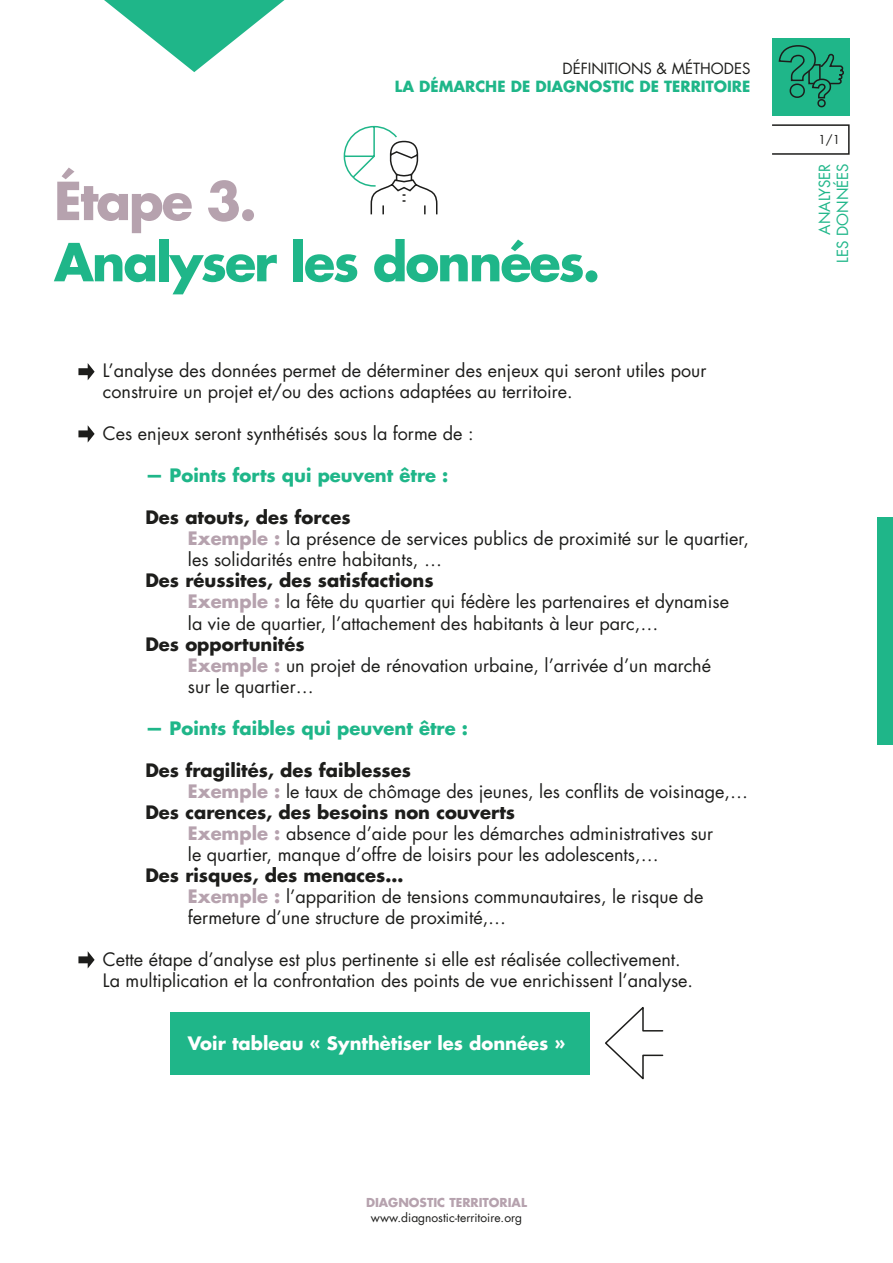
<style>
.page{position:relative;width:893px;height:1263px;background:#fff}
.page>*{position:absolute;margin:0;border:0;box-sizing:border-box;transform-origin:0 0}
.t1{font:700 51px "Futura LT";letter-spacing:-.04em;color:#1fb689}
.t2{font:700 51px "Futura LT";letter-spacing:-.04em;color:#b6a2ae}
.t3{font:18px/21px "Futura LT";color:#1d1d1b}
.t4{font:700 18px "Futura LT";color:#1d1d1b}
.t5{font:700 18px "Futura LT";color:#1fb689}
.t6{font:700 18px "Futura LT";color:#fff}
.t7{font:700 15px "Futura LT";color:#1fb689}
.t8{font:15px "Futura LT";color:#1d1d1b}
.t9{font:15px/18px "Futura LT";color:#1fb689;text-align:right}
.t10{font:12px "Futura LT";color:#1d1d1b}
.t11{font:700 12px "Futura LT";color:#b6a2ae}
.s1{font-weight:700}
.s2{font-weight:700;color:#b6a2ae}
</style>
<div class="page">
<div style="left:170px;top:1012px;width:419px;height:62px;background:#1fb689"></div>
<svg style="left:605px;top:1007px;width:59px;height:73px"></svg>
<div style="left:772px;top:38px;width:78px;height:78px;background:#1fb689"></div>
<svg style="left:104px;top:0;width:180px;height:72px"></svg>
<div style="left:877px;top:518px;width:16px;height:227px;background:#1fb689"></div>
<div style="left:771px;top:124px;width:79px;height:31px;border:2px solid #1d1d1b"></div>
<svg style="left:778px;top:45px;width:66px;height:63px"></svg>
<svg style="left:78px;top:425px;width:17px;height:18px"></svg>
<svg style="left:78px;top:363px;width:17px;height:17px"></svg>
<svg style="left:78px;top:951px;width:17px;height:17px"></svg>
<svg style="left:343px;top:125px;width:95px;height:90px"></svg>
<p class="t8" style="left:562px;top:59px;width:189px">DÉFINITIONS &amp; MÉTHODES</p>
<p class="t7" style="left:395px;top:76px;width:357px">LA DÉMARCHE DE DIAGNOSTIC DE TERRITOIRE</p>
<h1 class="t2" style="left:54px;top:167px;width:204px">Étape 3.</h1>
<h1 class="t1" style="left:54px;top:228px;width:548px">Analyser les données.</h1>
<p class="t3" style="left:103px;top:360px;width:605px">L’analyse des données permet de déterminer des enjeux qui seront utiles pour construire un projet et/ou des actions adaptées au territoire.</p>
<p class="t3" style="left:103px;top:423px;width:372px">Ces enjeux seront synthétisés sous la forme de :</p>
<p class="t5" style="left:145px;top:464px;width:305px">— Points forts qui peuvent être :</p>
<p class="t3" style="left:188px;top:507px;width:563px;text-indent:-43px"><span class="s1">Des atouts, des forces<br></span><span class="s2">Exemple :</span> la présence de services publics de proximité sur le quartier, les solidarités entre habitants, …</p>
<p class="t3" style="left:188px;top:570px;width:543px;text-indent:-43px"><span class="s1">Des réussites, des satisfactions<br></span><span class="s2">Exemple :</span> la fête du quartier qui fédère les partenaires et dynamise la vie de quartier, l’attachement des habitants à leur parc,…</p>
<p class="t3" style="left:188px;top:634px;width:525px;text-indent:-43px"><span class="s1">Des opportunités<br></span><span class="s2">Exemple :</span> un projet de rénovation urbaine, l’arrivée d’un marché sur le quartier…</p>
<p class="t5" style="left:145px;top:716px;width:324px">— Points faibles qui peuvent être :</p>
<p class="t4" style="left:145px;top:758px;width:267px">Des fragilités, des faiblesses</p>
<p class="t3" style="left:188px;top:781px;width:561px"><span class="s2">Exemple :</span> le taux de chômage des jeunes, les conflits de voisinage,…</p>
<p class="t4" style="left:145px;top:800px;width:371px">Des carences, des besoins non couverts</p>
<p class="t3" style="left:188px;top:823px;width:527px"><span class="s2">Exemple :</span> absence d’aide pour les démarches administratives sur</p>
<p class="t3" style="left:188px;top:844px;width:472px">le quartier, manque d’offre de loisirs pour les adolescents,…</p>
<p class="t3" style="left:188px;top:865px;width:517px;text-indent:-43px"><span class="s1">Des risques, des menaces…<br></span><span class="s2">Exemple :</span> l’apparition de tensions communautaires, le risque de fermeture d’une structure de proximité,…</p>
<p class="t3" style="left:103px;top:949px;width:592px">Cette étape d’analyse est plus pertinente si elle est réalisée collectivement.<br>La multiplication et la confrontation des points de vue enrichissent l’analyse.</p>
<p class="t6" style="left:188px;top:1031px;width:379px">Voir tableau « Synthètiser les données »</p>
<p class="t11" style="left:366px;top:1194px;width:162px">DIAGNOSTIC TERRITORIAL</p>
<p class="t10" style="left:371px;top:1209px;width:153px">www.diagnostic-territoire.org</p>
<p class="t10" style="left:818px;top:132px;width:23px">1/1</p>
<p class="t9" style="left:816px;top:263px;width:101px;rotate:-90deg">ANALYSER<br>LES DONNÉES</p>
</div>
